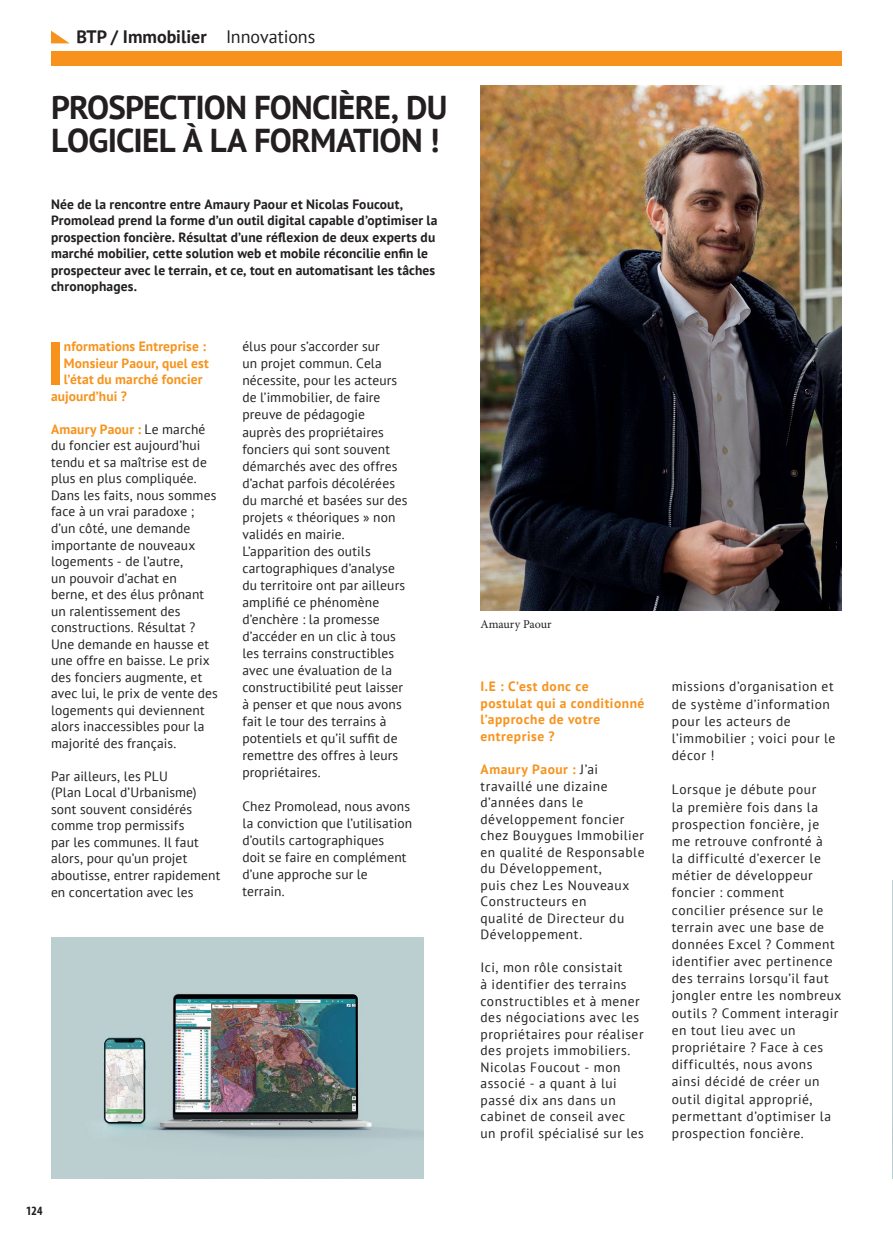
<style>
.page{position:relative;width:893px;height:1234px;background:#fff}
.page>*{position:absolute;margin:0;border:0;box-sizing:border-box;transform-origin:0 0}
.t1{font:700 60.6px "PT Sans";color:#f7931d}
.t2{font:700 33px/33px "PT Sans";letter-spacing:-.025em;color:#231f20}
.t3{font:700 18px "PT Sans";color:#231f20}
.t4{font:13.5px/17px "PT Sans";letter-spacing:.02em;color:#231f20}
.t5{font:13.5px/17.1px "PT Sans";letter-spacing:.04em;color:#231f20}
.t6{font:700 13.5px/16.5px "PT Sans";letter-spacing:.01em;color:#231f20}
.t7{font:700 13.5px "PT Sans";letter-spacing:.015em;color:#f7931d}
.t8{font:700 13.5px/16.5px "PT Sans";letter-spacing:.04em;color:#f7931d}
.t9{font:700 condensed 12.75px "Myriad Pro";color:#231f20}
.t10{font:12px "Minion Pro";letter-spacing:-.005em;color:#231f20}
.s1{font-weight:400}
.s2{font-weight:700;color:#f7931d}
</style>
<div class="page">
<img style="left:480px;top:85px;width:362px;height:525px">
<div style="left:51px;top:51px;width:791px;height:15px;background:#f7931d"></div>
<img style="left:51px;top:937px;width:372px;height:241px">
<img style="left:892px;top:880px;width:1px;height:298px">
<svg style="left:51px;top:31px;width:18px;height:12px"></svg>
<h3 class="t3" style="left:77px;top:25px;width:240px">BTP / Immobilier <span class="s1">Innovations</span></h3>
<h2 class="t2" style="left:51px;top:90px;width:398px">PROSPECTION FONCIÈRE, DU<br>LOGICIEL À LA FORMATION !</h2>
<p class="t6" style="left:51px;top:195px;width:388px">Née de la rencontre entre Amaury Paour et Nicolas Foucout, Promolead prend la forme d’un outil digital capable d’optimiser la prospection foncière. Résultat d’une réflexion de deux experts du marché mobilier, cette solution web et mobile réconcilie enfin le prospecteur avec le terrain, et ce, tout en automatisant les tâches chronophages.</p>
<h1 class="t1" style="left:47px;top:323px;width:19px">I</h1>
<p class="t7" style="left:64px;top:337px;width:144px">nformations Entreprise :</p>
<p class="t7" style="left:64px;top:354px;width:147px">Monsieur Paour, quel est</p>
<p class="t7" style="left:64px;top:370px;width:140px">l’état du marché foncier</p>
<p class="t7" style="left:51px;top:387px;width:77px">aujourd’hui ?</p>
<p class="t4" style="left:51px;top:420px;width:168px;line-height:16.5px"><span class="s2">Amaury Paour :</span> Le marché du foncier est aujourd’hui tendu et sa maîtrise est de plus en plus compliquée.<br>Dans les faits, nous sommes face à un vrai paradoxe ; d’un côté, une demande importante de nouveaux logements - de l’autre,<br>un pouvoir d’achat en<br>berne, et des élus prônant un ralentissement des constructions. Résultat ?<br>Une demande en hausse et une offre en baisse. Le prix des fonciers augmente, et avec lui, le prix de vente des logements qui deviennent alors inaccessibles pour la majorité des français.</p>
<p class="t4" style="left:51px;top:767px;width:171px;line-height:16.5px">Par ailleurs, les PLU<br>(Plan Local d’Urbanisme) sont souvent considérés comme trop permissifs<br>par les communes. Il faut alors, pour qu’un projet aboutisse, entrer rapidement en concertation avec les</p>
<p class="t4" style="left:242px;top:338px;width:167px">élus pour s’accorder sur<br>un projet commun. Cela nécessite, pour les acteurs de l’immobilier, de faire preuve de pédagogie<br>auprès des propriétaires fonciers qui sont souvent démarchés avec des offres d’achat parfois décolérées du marché et basées sur des projets « théoriques » non validés en mairie.<br>L’apparition des outils cartographiques d’analyse du territoire ont par ailleurs amplifié ce phénomène d’enchère : la promesse d’accéder en un clic à tous les terrains constructibles avec une évaluation de la constructibilité peut laisser à penser et que nous avons fait le tour des terrains à potentiels et qu’il suffit de remettre des offres à leurs propriétaires.</p>
<p class="t4" style="left:242px;top:797px;width:171px">Chez Promolead, nous avons la conviction que l’utilisation d’outils cartographiques<br>doit se faire en complément d’une approche sur le terrain.</p>
<p class="t9" style="left:26px;top:1202px;width:18px">124</p>
<p class="t10" style="left:480px;top:615px;width:73px">Amaury Paour</p>
<p class="t8" style="left:480px;top:678px;width:165px">I.E : C’est donc ce<br>postulat qui a conditionné l’approche de votre entreprise ?</p>
<p class="t5" style="left:480px;top:760px;width:166px;line-height:16.5px"><span class="s2">Amaury Paour :</span> J’ai travaillé une dizaine d’années dans le développement foncier chez Bouygues Immobilier en qualité de Responsable du Développement,<br>puis chez Les Nouveaux<br>Constructeurs en<br>qualité de Directeur du<br>Développement.</p>
<p class="t5" style="left:480px;top:958px;width:165px;line-height:16.5px">Ici, mon rôle consistait<br>à identifier des terrains constructibles et à mener des négociations avec les propriétaires pour réaliser des projets immobiliers.<br>Nicolas Foucout - mon associé - a quant à lui passé dix ans dans un cabinet de conseil avec<br>un profil spécialisé sur les</p>
<p class="t5" style="left:672px;top:677px;width:165px">missions d’organisation et de système d’information pour les acteurs de l’immobilier ; voici pour le décor !</p>
<p class="t5" style="left:672px;top:780px;width:171px">Lorsque je débute pour<br>la première fois dans la prospection foncière, je<br>me retrouve confronté à<br>la difficulté d’exercer le métier de développeur foncier : comment<br>concilier présence sur le terrain avec une base de données Excel ? Comment identifier avec pertinence des terrains lorsqu’il faut jongler entre les nombreux outils ? Comment interagir en tout lieu avec un propriétaire ? Face à ces difficultés, nous avons ainsi décidé de créer un outil digital approprié, permettant d’optimiser la prospection foncière.</p>
</div>
